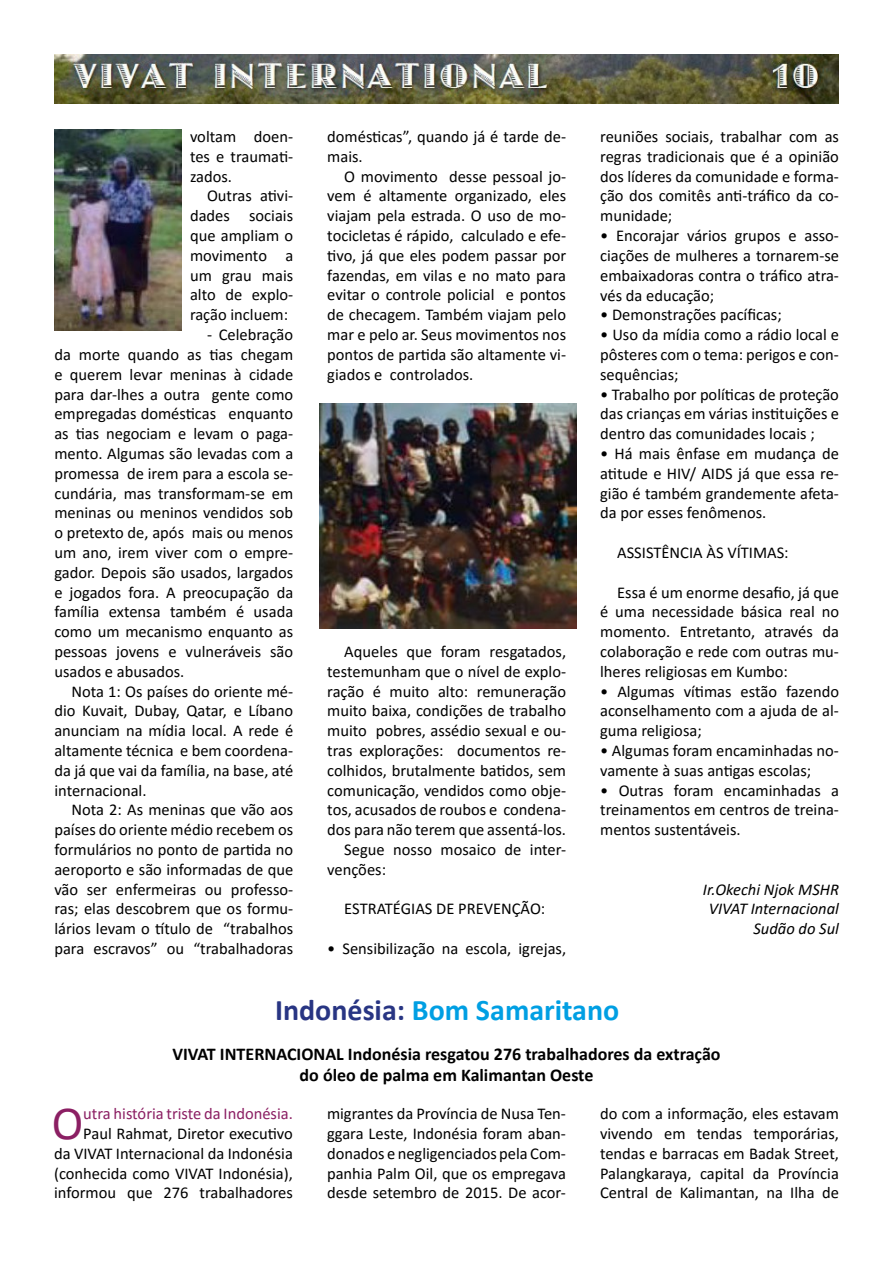
<style>
.page{position:relative;width:893px;height:1263px;background:#fff}
.page>*{position:absolute;margin:0;border:0;box-sizing:border-box;transform-origin:0 0}
.t1{font:47.7px "Calibri";color:#8b1f63}
.t2{font:700 30px "Calibri";color:#009fe3}
.t3{font:700 18px/21.6px "Calibri";color:#000;text-align:center}
.t4{font:16.5px/19.8px "Calibri";color:#000;text-align:justify}
.t5{font:italic 16.5px/19.8px "Calibri";color:#000;text-align:right}
.t6{font:16.5px "Calibri";color:#8b1f63}
.s1{color:#283583}
</style>
<div class="page">
<img style="left:54px;top:54px;width:785px;height:49px">
<img style="left:54px;top:130px;width:127px;height:201px">
<img style="left:319px;top:404px;width:258px;height:224px">
<p class="t4" style="left:190px;top:126px;width:105px">voltam doen&shy;tes e traumati&shy;zados.</p>
<p class="t4" style="left:190px;top:186px;width:105px;text-indent:17px">Outras ativi&shy;dades sociais que ampliam o movimento a um grau mais alto de explo&shy;ração incluem:</p>
<p class="t4" style="left:54px;top:324px;width:240px;text-indent:153px">- Celebração da morte quando as tias chegam e querem levar meninas à cidade para dar-lhes a outra gente como empregadas domésticas enquanto as tias negociam e levam o paga&shy;mento. Algumas são levadas com a promessa de irem para a escola se&shy;cundária, mas transformam-se em meninas ou meninos vendidos sob o pretexto de, após mais ou menos um ano, irem viver com o empre&shy;gador. Depois são usados, largados e jogados fora. A preocupação da família extensa também é usada como um mecanismo enquanto as pessoas jovens e vulneráveis são usados e abusados.</p>
<p class="t4" style="left:54px;top:681px;width:240px;text-indent:17px">Nota 1: Os países do oriente mé&shy;dio Kuvait, Dubay, Qatar, e Líbano anunciam na mídia local. A rede é altamente técnica e bem coordena&shy;da já que vai da família, na base, até internacional.</p>
<p class="t4" style="left:54px;top:799px;width:240px;text-indent:17px">Nota 2: As meninas que vão aos países do oriente médio recebem os formulários no ponto de partida no aeroporto e são informadas de que vão ser enfermeiras ou professo&shy;ras; elas descobrem que os formu&shy;lários levam o título de “trabalhos para escravos” ou “trabalhadoras</p>
<p class="t4" style="left:327px;top:126px;width:240px">domésticas”, quando já é tarde de&shy;mais.</p>
<p class="t4" style="left:327px;top:166px;width:240px;text-indent:17px">O movimento desse pessoal jo&shy;vem é altamente organizado, eles viajam pela estrada. O uso de mo&shy;tocicletas é rápido, calculado e efe&shy;tivo, já que eles podem passar por fazendas, em vilas e no mato para evitar o controle policial e pontos de checagem. Também viajam pelo mar e pelo ar. Seus movimentos nos pontos de partida são altamente vi&shy;giados e controlados.</p>
<p class="t4" style="left:344px;top:641px;width:223px">Aqueles que foram resgatados,</p>
<p class="t4" style="left:327px;top:661px;width:240px">testemunham que o nível de explo-</p>
<p class="t4" style="left:327px;top:681px;width:240px">ração é muito alto: remuneração</p>
<p class="t4" style="left:327px;top:700px;width:240px">muito baixa, condições de trabalho</p>
<p class="t4" style="left:327px;top:720px;width:240px">muito pobres, assédio sexual e ou-</p>
<p class="t4" style="left:327px;top:740px;width:240px">tras explorações: documentos re-</p>
<p class="t4" style="left:327px;top:760px;width:240px">colhidos, brutalmente batidos, sem</p>
<p class="t4" style="left:327px;top:780px;width:240px">comunicação, vendidos como obje-</p>
<p class="t4" style="left:327px;top:799px;width:240px">tos, acusados de roubos e condena-</p>
<p class="t4" style="left:327px;top:819px;width:240px">dos para não terem que assentá-los.</p>
<p class="t4" style="left:344px;top:839px;width:223px">Segue nosso mosaico de inter-</p>
<p class="t4" style="left:327px;top:859px;width:60px">venções:</p>
<p class="t4" style="left:344px;top:898px;width:203px">ESTRATÉGIAS DE PREVENÇÃO:</p>
<p class="t4" style="left:327px;top:938px;width:240px">• Sensibilização na escola, igrejas,</p>
<p class="t4" style="left:600px;top:126px;width:240px">reuniões sociais, trabalhar com as regras tradicionais que é a opinião dos líderes da comunidade e forma&shy;ção dos comitês anti-tráfico da co&shy;munidade;</p>
<p class="t4" style="left:600px;top:225px;width:240px">• Encorajar vários grupos e asso&shy;ciações de mulheres a tornarem-se embaixadoras contra o tráfico atra&shy;vés da educação;</p>
<p class="t4" style="left:600px;top:304px;width:183px">• Demonstrações pacíficas;</p>
<p class="t4" style="left:600px;top:324px;width:240px">• Uso da mídia como a rádio local e pôsteres com o tema: perigos e con&shy;sequências;</p>
<p class="t4" style="left:600px;top:384px;width:240px">• Trabalho por políticas de proteção das crianças em várias instituições e dentro das comunidades locais ;</p>
<p class="t4" style="left:600px;top:443px;width:240px">• Há mais ênfase em mudança de atitude e HIV/ AIDS já que essa re&shy;gião é também grandemente afeta&shy;da por esses fenômenos.</p>
<p class="t4" style="left:617px;top:542px;width:173px">ASSISTÊNCIA ÀS VÍTIMAS:</p>
<p class="t4" style="left:600px;top:582px;width:240px;text-indent:17px">Essa é um enorme desafio, já que é uma necessidade básica real no momento. Entretanto, através da colaboração e rede com outras mu&shy;lheres religiosas em Kumbo:</p>
<p class="t4" style="left:600px;top:681px;width:240px">• Algumas vítimas estão fazendo aconselhamento com a ajuda de al&shy;guma religiosa;</p>
<p class="t4" style="left:600px;top:740px;width:240px">• Algumas foram encaminhadas no&shy;vamente à suas antigas escolas;</p>
<p class="t4" style="left:600px;top:780px;width:240px">• Outras foram encaminhadas a treinamentos em centros de treina&shy;mentos sustentáveis.</p>
<p class="t5" style="left:703px;top:878px;width:138px">Ir.Okechi Njok MSHR<br>VIVAT Internacional<br>Sudão do Sul</p>
<h2 class="t2" style="left:275px;top:988px;width:346px"><span class="s1">Indonésia:</span> Bom Samaritano</h2>
<p class="t3" style="left:172px;top:1042px;width:550px">VIVAT INTERNACIONAL Indonésia resgatou 276 trabalhadores da extração do óleo de palma em Kalimantan Oeste</p>
<h1 class="t1" style="left:52px;top:1090px;width:33px">O</h1>
<p class="t6" style="left:83px;top:1102px;width:211px">utra história triste da Indonésia.</p>
<p class="t4" style="left:54px;top:1123px;width:240px;text-indent:29px">Paul Rahmat, Diretor executivo da VIVAT Internacional da Indonésia (conhecida como VIVAT Indonésia), informou que 276 trabalhadores</p>
<p class="t4" style="left:327px;top:1103px;width:240px">migrantes da Província de Nusa Ten&shy;ggara Leste, Indonésia foram aban&shy;donados e negligenciados pela Com&shy;panhia Palm Oil, que os empregava desde setembro de 2015. De acor-</p>
<p class="t4" style="left:600px;top:1103px;width:240px">do com a informação, eles estavam vivendo em tendas temporárias, tendas e barracas em Badak Street, Palangkaraya, capital da Província Central de Kalimantan, na Ilha de</p>
</div>
